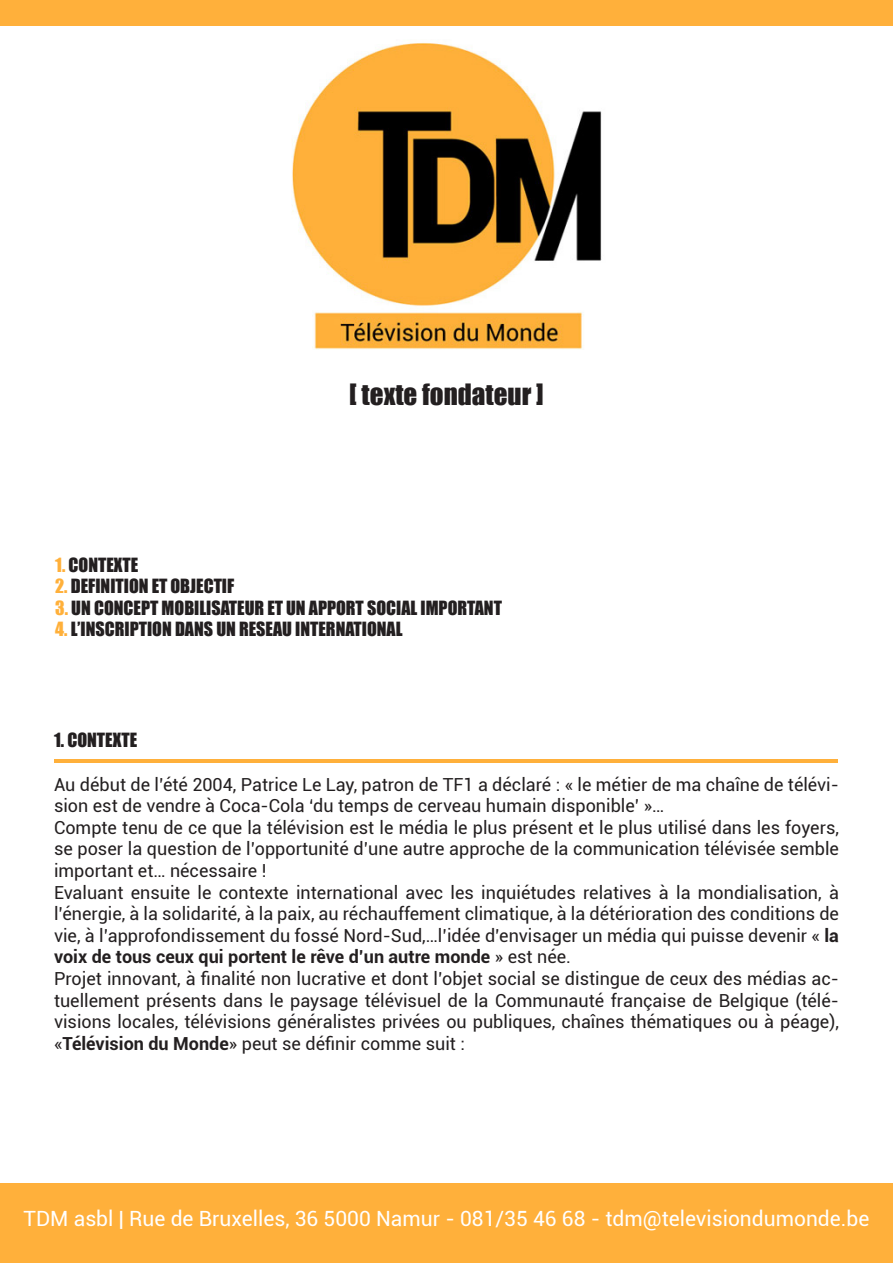
<style>
.page{position:relative;width:893px;height:1263px;background:#fff}
.page>*{position:absolute;margin:0;border:0;box-sizing:border-box;transform-origin:0 0}
.t1{font:27px "Impact";color:#231f20}
.t2{font:21px "Roboto";color:#fff}
.t3{font:18px/21.6px "Roboto";color:#231f20}
.t4{font:18px "Impact";color:#231f20}
.s1{color:#ffb03a}
.s2{font-weight:700}
</style>
<div class="page">
<div style="left:1px;top:1183px;width:892px;height:79px;background:#ffb03b"></div>
<div style="left:0;top:0;width:893px;height:26px;background:#ffb03b"></div>
<hr style="left:54px;top:759px;width:783px;height:3px;background:#ffb03b">
<img style="left:292px;top:43px;width:310px;height:307px">
<h1 class="t1" style="left:349px;top:374px;width:196px">[ texte fondateur ]</h1>
<p class="t4" style="left:55px;top:551px;width:85px"><span class="s1">1.</span> CONTEXTE</p>
<p class="t4" style="left:55px;top:572px;width:181px"><span class="s1">2.</span> DEFINITION ET OBJECTIF</p>
<p class="t4" style="left:55px;top:594px;width:448px"><span class="s1">3.</span> UN CONCEPT MOBILISATEUR ET UN APPORT SOCIAL IMPORTANT</p>
<p class="t4" style="left:55px;top:615px;width:349px"><span class="s1">4.</span> L’INSCRIPTION DANS UN RESEAU INTERNATIONAL</p>
<p class="t4" style="left:54px;top:726px;width:85px">1. CONTEXTE</p>
<p class="t3" style="left:54px;top:773px;width:786px">Au début de l’été 2004, Patrice Le Lay, patron de TF1 a déclaré : « le métier de ma chaîne de télévi&shy;sion est de vendre à Coca-Cola ‘du temps de cerveau humain disponible’ »…<br>Compte tenu de ce que la télévision est le média le plus présent et le plus utilisé dans les foyers, se poser la question de l’opportunité d’une autre approche de la communication télévisée semble important et… nécessaire !<br>Evaluant ensuite le contexte international avec les inquiétudes relatives à la mondialisation, à l’énergie, à la solidarité, à la paix, au réchauffement climatique, à la détérioration des conditions de vie, à l’approfondissement du fossé Nord-Sud,…l’idée d’envisager un média qui puisse devenir « <span class="s2">la voix de tous ceux qui portent le rêve d’un autre monde</span> » est née.<br>Projet innovant, à finalité non lucrative et dont l’objet social se distingue de ceux des médias ac&shy;tuellement présents dans le paysage télévisuel de la Communauté française de Belgique (télé&shy;visions locales, télévisions généralistes privées ou publiques, chaînes thématiques ou à péage), «<span class="s2">Télévision du Monde</span>» peut se définir comme suit :</p>
<p class="t2" style="left:24px;top:1203px;width:847px">TDM asbl | Rue de Bruxelles, 36 5000 Namur - 081/35 46 68 - tdm@televisiondumonde.be</p>
</div>
